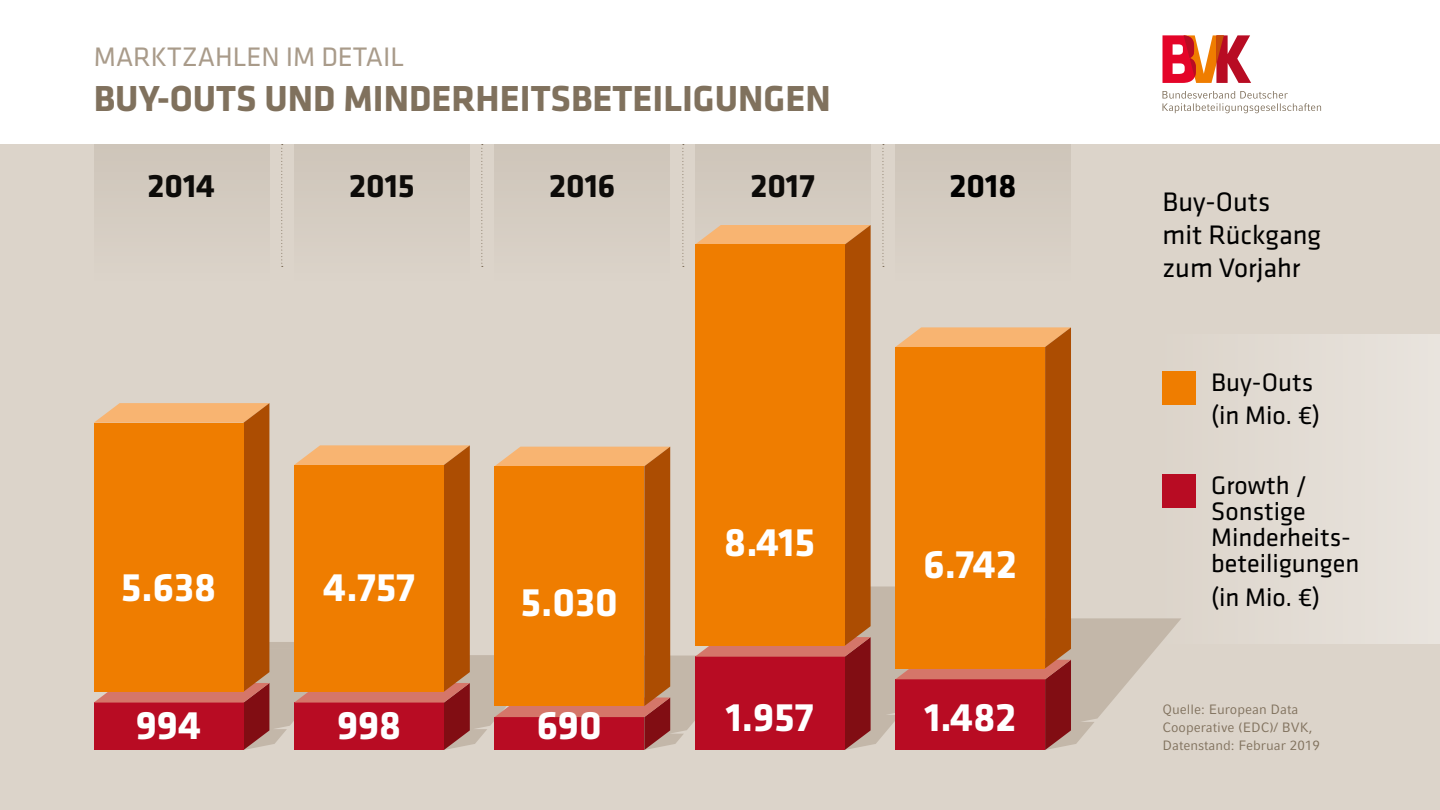
<style>
.page{position:relative;width:1440px;height:810px;background:#fff}
.page>*{position:absolute;margin:0;border:0;box-sizing:border-box;transform-origin:0 0}
.t1{font:700 41.25px "Klavika";color:#fff}
.t2{font:700 37.5px "Klavika";color:#80715d}
.t3{font:700 33.75px "Klavika";color:#000}
.t4{font:27.75px/33px "Klavika Basic";color:#000}
.t5{font:27.75px "Klavika Basic";color:#a99b8a}
.t6{font:26.25px/26.2px "Klavika Basic";color:#000}
.t7{font:13.5px/18px "Compatil Fact LT Pro";color:#80715d}
</style>
<div class="page">
<div style="left:0;top:144px;width:1440px;height:666px;background:#dcd4ca"></div>
<svg style="left:1163px;top:35px;width:88px;height:48px"></svg>
<svg style="left:1163px;top:91px;width:158px;height:22px"></svg>
<div style="left:1130px;top:334px;width:310px;height:310px;background:#e2dbd3"></div>
<div style="left:94px;top:144px;width:175px;height:144px;background:#d5ccc1"></div>
<div style="left:294px;top:144px;width:176px;height:144px;background:#d5ccc1"></div>
<div style="left:495px;top:144px;width:175px;height:144px;background:#d5ccc1"></div>
<div style="left:695px;top:144px;width:176px;height:144px;background:#d2c9be"></div>
<div style="left:895px;top:144px;width:176px;height:144px;background:#d5ccc1"></div>
<div style="left:1162px;top:371px;width:34px;height:34px;background:#ef7d00"></div>
<div style="left:1162px;top:474px;width:34px;height:34px;background:#b80c23"></div>
<svg style="left:281px;top:144px;width:2px;height:123px"></svg>
<svg style="left:481px;top:144px;width:2px;height:123px"></svg>
<svg style="left:682px;top:144px;width:2px;height:123px"></svg>
<svg style="left:882px;top:144px;width:2px;height:123px"></svg>
<svg style="left:269px;top:586px;width:913px;height:164px"></svg>
<svg style="left:695px;top:225px;width:176px;height:525px;background:#b73a24"></svg>
<div style="left:695px;top:245px;width:150px;height:401px;background:#ef7d00"></div>
<svg style="left:94px;top:403px;width:175px;height:347px;background:#bd492d"></svg>
<div style="left:94px;top:423px;width:150px;height:269px;background:#ef7d00"></div>
<svg style="left:294px;top:445px;width:176px;height:305px;background:#bd492f"></svg>
<div style="left:294px;top:465px;width:150px;height:227px;background:#ef7d00"></div>
<svg style="left:495px;top:447px;width:175px;height:303px;background:#bf5130"></svg>
<div style="left:495px;top:466px;width:149px;height:240px;background:#ef7d00"></div>
<svg style="left:895px;top:327px;width:176px;height:423px;background:#ba4029"></svg>
<div style="left:895px;top:347px;width:150px;height:321px;background:#ef7d00"></div>
<p class="t5" style="left:94px;top:38px;width:312px">MARKTZAHLEN IM DETAIL</p>
<h2 class="t2" style="left:94px;top:72px;width:739px">BUY-OUTS UND MINDERHEITSBETEILIGUNGEN</h2>
<p class="t3" style="left:148px;top:161px;width:69px">2014</p>
<p class="t3" style="left:349px;top:161px;width:67px">2015</p>
<p class="t3" style="left:549px;top:161px;width:68px">2016</p>
<p class="t3" style="left:750px;top:161px;width:66px">2017</p>
<p class="t3" style="left:950px;top:161px;width:68px">2018</p>
<p class="t4" style="left:1162px;top:184px;width:160px">Buy-Outs<br>mit Rückgang zum Vorjahr</p>
<p class="t6" style="left:1211px;top:364px;width:110px;line-height:33.9px">Buy-Outs (in Mio. €)</p>
<h1 class="t1" style="left:121px;top:557px;width:97px">5.638</h1>
<h1 class="t1" style="left:323px;top:557px;width:93px">4.757</h1>
<h1 class="t1" style="left:724px;top:513px;width:92px">8.415</h1>
<h1 class="t1" style="left:923px;top:535px;width:95px">6.742</h1>
<p class="t6" style="left:1211px;top:471px;width:150px">Growth /<br>Sonstige<br>Minderheits&shy;beteiligungen</p>
<h1 class="t1" style="left:521px;top:572px;width:99px">5.030</h1>
<p class="t6" style="left:1211px;top:584px;width:110px">(in Mio. €)</p>
<h1 class="t1" style="left:136px;top:696px;width:67px">994</h1>
<h1 class="t1" style="left:337px;top:696px;width:66px">998</h1>
<h1 class="t1" style="left:537px;top:695px;width:67px">690</h1>
<h1 class="t1" style="left:726px;top:688px;width:89px">1.957</h1>
<h1 class="t1" style="left:924px;top:688px;width:93px">1.482</h1>
<p class="t7" style="left:1163px;top:700px;width:159px">Quelle: European Data<br>Cooperative (EDC)/ BVK,<br>Datenstand: Februar 2019</p>
</div>
